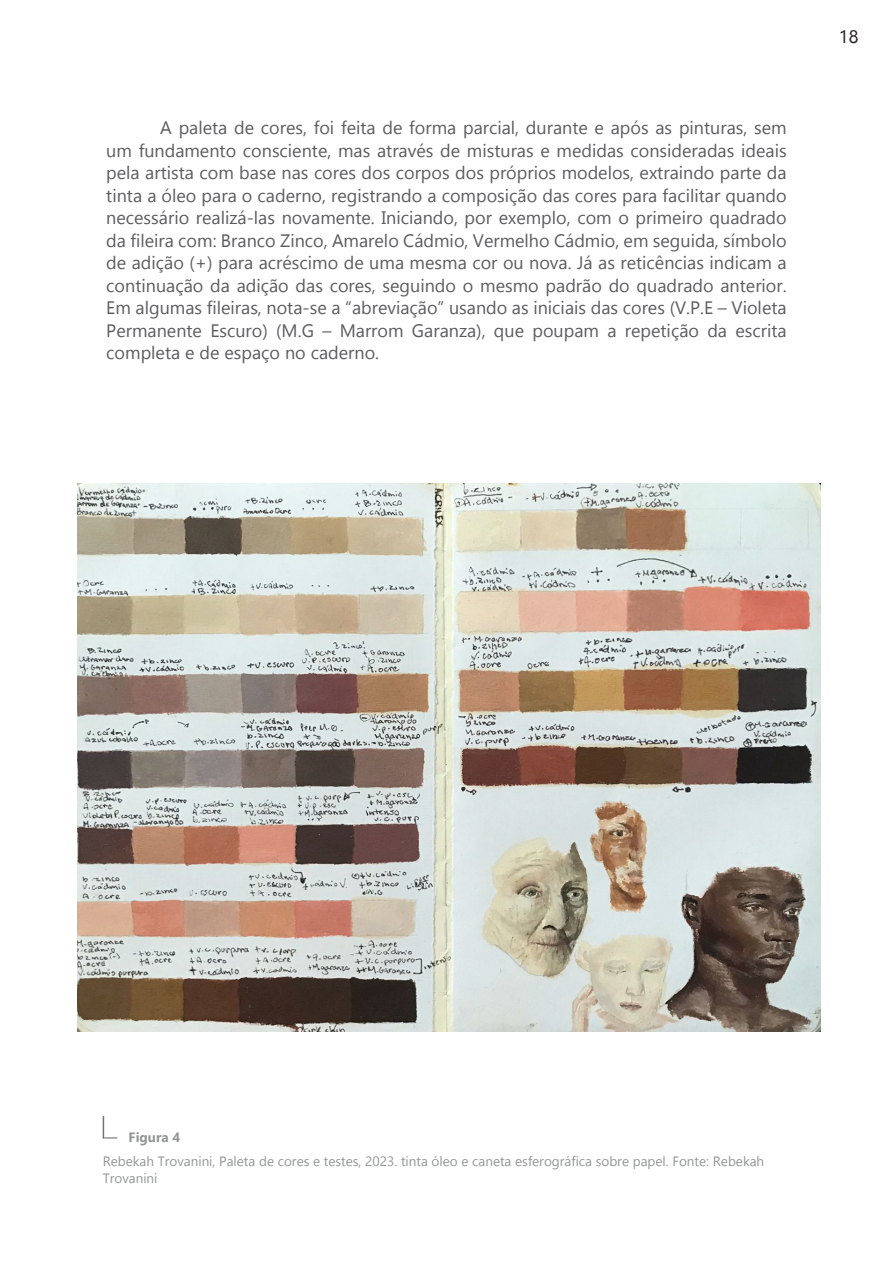
<style>
.page{position:relative;width:893px;height:1263px;background:#fff}
.page>*{position:absolute;margin:0;border:0;box-sizing:border-box;transform-origin:0 0}
.t1{font:18px/22.5px "Gadugi";color:#5c5c5f;text-align:justify}
.t2{font:18px "Gadugi";color:#231f20}
.t3{font:13.5px/16.5px "Gadugi";color:#939595}
.t4{font:700 13.5px "Gadugi";color:#939595}
</style>
<div class="page">
<img style="left:77px;top:483px;width:743px;height:548px">
<svg style="left:103px;top:1116px;width:14px;height:23px"></svg>
<p class="t1" style="left:106px;top:117px;width:682px;text-indent:54px">A paleta de cores, foi feita de forma parcial, durante e após as pinturas, sem um fundamento consciente, mas através de misturas e medidas consideradas ideais pela artista com base nas cores dos corpos dos próprios modelos, extraindo parte da tinta a óleo para o caderno, registrando a composição das cores para facilitar quando necessário realizá-las novamente. Iniciando, por exemplo, com o primeiro quadrado da fileira com: Branco Zinco, Amarelo Cádmio, Vermelho Cádmio, em seguida, símbolo de adição (+) para acréscimo de uma mesma cor ou nova. Já as reticências indicam a continuação da adição das cores, seguindo o mesmo padrão do quadrado anterior.<br>Em algumas fileiras, nota-se a “abreviação” usando as iniciais das cores (V.P.E – Violeta Permanente Escuro) (M.G – Marrom Garanza), que poupam a repetição da escrita completa e de espaço no caderno.</p>
<p class="t2" style="left:839px;top:26px;width:21px">18</p>
<p class="t4" style="left:129px;top:1129px;width:53px">Figura 4</p>
<p class="t3" style="left:103px;top:1153px;width:663px">Rebekah Trovanini, Paleta de cores e testes, 2023. tinta óleo e caneta esferográfica sobre papel. Fonte: Rebekah<br>Trovanini</p>
</div>
